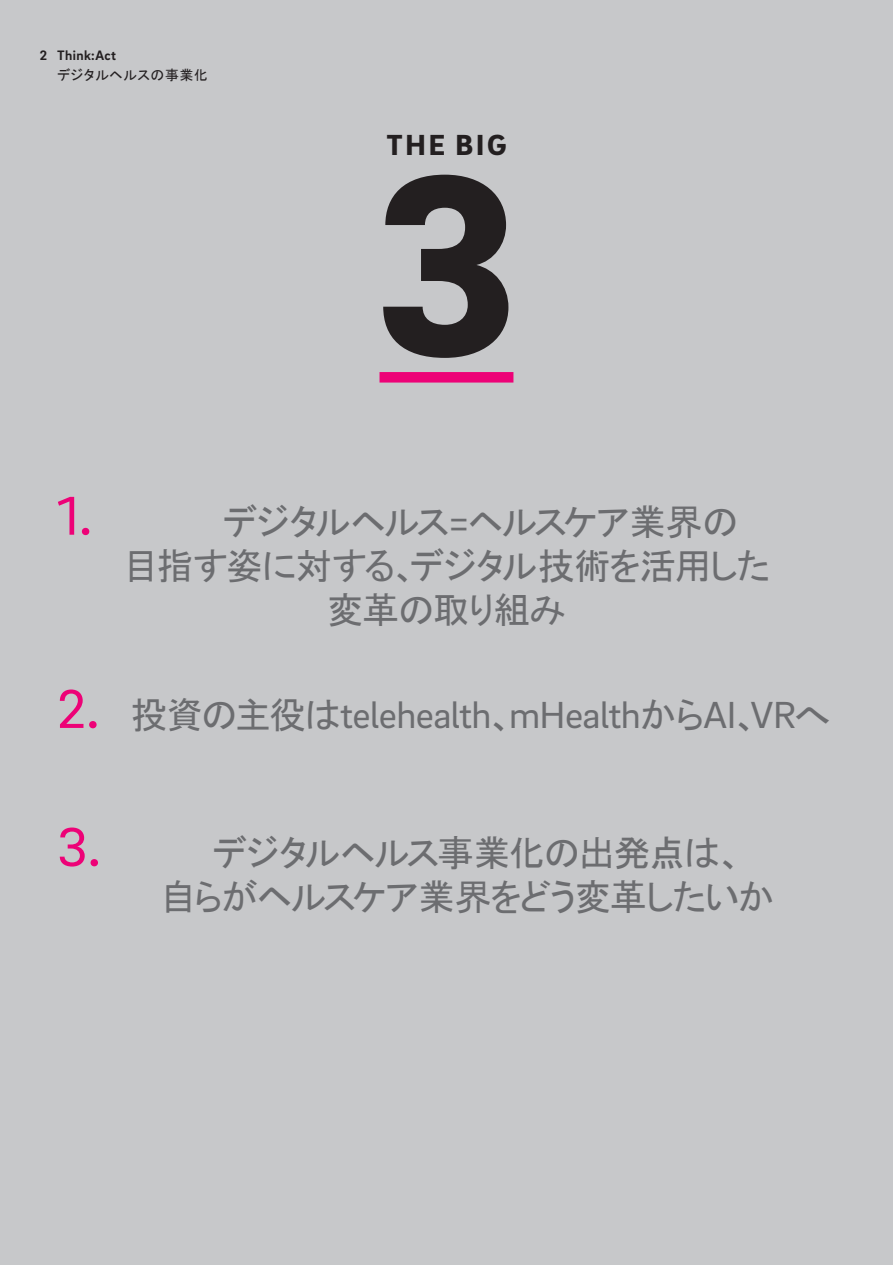
<style>
.page{position:relative;width:893px;height:1265px;background:#c7c8ca}
.page>*{position:absolute;margin:0;border:0;box-sizing:border-box;transform-origin:0 0}
.t1{font:900 262.5px "Brix Sans";color:#231f20}
.t2{font:38.68px "Brix Sans";letter-spacing:-.015em;color:#6c6d70}
.t3{font:36.75px/44.1px "MS P Gothic";letter-spacing:-.035em;color:#6c6d70}
.t4{font:900 29.75px "Brix Sans";letter-spacing:.095em;color:#231f20}
.t5{font:14px "MS P Gothic";letter-spacing:.03em;color:#231f20}
.t6{font:700 14px "Brix Sans";letter-spacing:.03em;color:#231f20}
.s1{font-family:"Brix Sans";font-size:56px;color:#ed0277}
.s2{font-family:"Brix Sans";font-size:58.8px;color:#ed0277}
.s3{font-family:"Brix Sans";font-size:38.68px}
.s4{font-size:56px;color:#ed0277}
.s5{font-size:58.8px;color:#ed0277}
.s6{font-family:"MS P Gothic";font-size:36.75px}
</style>
<div class="page">
<div style="left:379px;top:372px;width:134px;height:11px;background:#ed0277"></div>
<p class="t6" style="left:40px;top:46px;width:78px">2 Think:Act</p>
<p class="t5" style="left:57px;top:68px;width:152px">デジタルヘルスの事業化</p>
<p class="t4" style="left:386px;top:126px;width:122px">THE BIG</p>
<h1 class="t1" style="left:375px;top:93px;width:145px">3</h1>
<p class="t3" style="left:57px;top:499px;width:683px"><span class="s1">1</span><span class="s2">.</span> デジタルヘルス<span class="s3">=</span>ヘルスケア業界の</p>
<p class="t3" style="left:123px;top:543px;width:649px">目指す姿に対する、デジタル技術を活用した</p>
<p class="t3" style="left:327px;top:588px;width:241px">変革の取り組み</p>
<p class="t2" style="left:57px;top:690px;width:775px"><span class="s4">2</span><span class="s5">.</span> <span class="s6">投資の主役は</span>telehealth<span class="s6">、</span>mHealth<span class="s6">から</span>AI<span class="s6">、</span>VR<span class="s6">へ</span></p>
<p class="t3" style="left:160px;top:831px;width:616px;text-indent:-103px"><span class="s1">3</span><span class="s2">.</span> デジタルヘルス事業化の出発点は、自らがヘルスケア業界をどう変革したいか</p>
</div>
